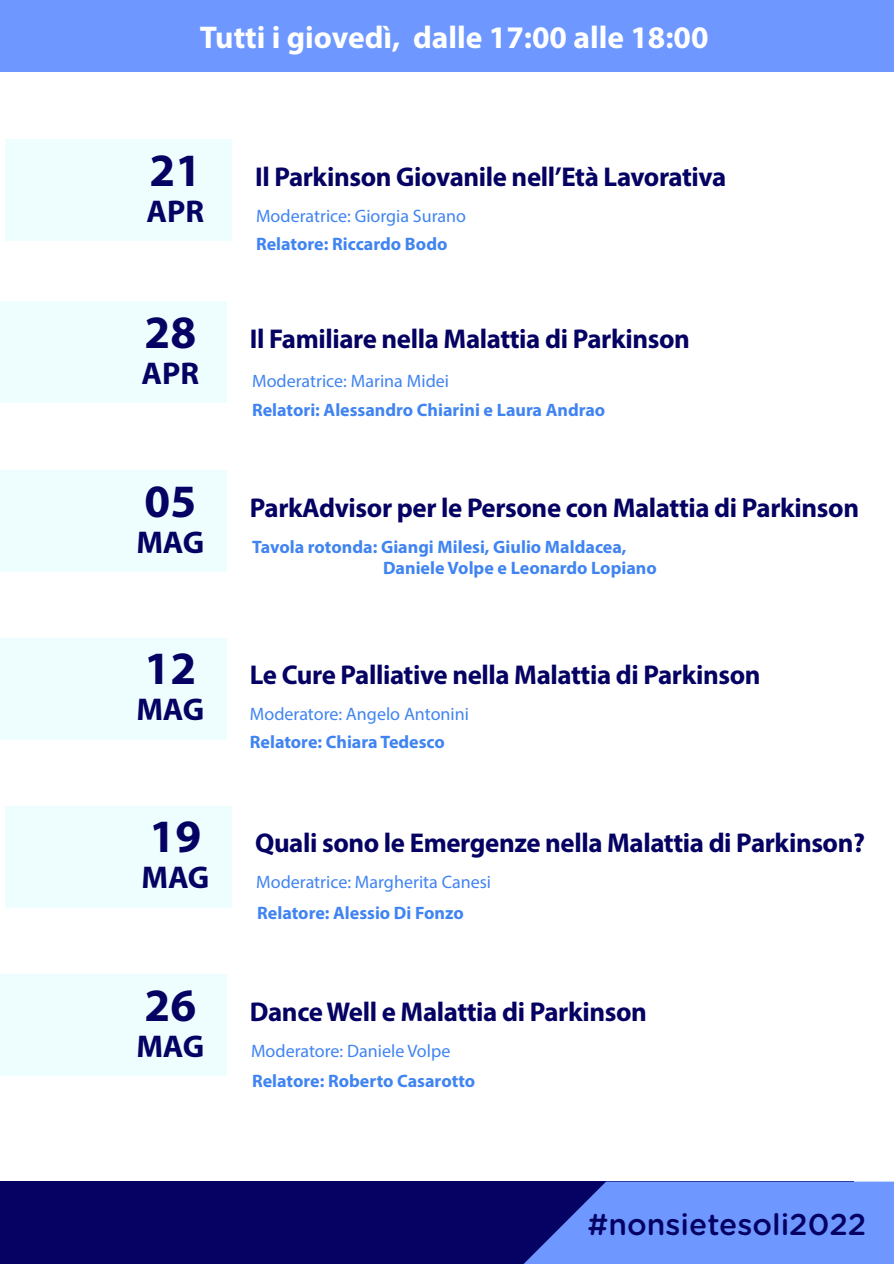
<style>
.page{position:relative;width:894px;height:1264px;background:#fff}
.page>*{position:absolute;margin:0;border:0;box-sizing:border-box;transform-origin:0 0}
.t1{font:700 46.5px "Myriad Pro";color:#050263}
.t2{font:700 31.5px "Myriad Pro";color:#fff}
.t3{font:700 31.5px "Myriad Pro";letter-spacing:-.005em;color:#050263}
.t4{font:500 30px "Gotham Rounded";color:#050263}
.t5{font:700 27.3px "Myriad Pro";letter-spacing:-.015em;color:#050263}
.t6{font:700 18px/21px "Myriad Pro";color:#4084f2}
.t7{font:18px "Myriad Pro";color:#4084f2}
.s1{font-size:46.5px}
</style>
<div class="page">
<div style="left:0;top:1181px;width:853px;height:82px;background:#050263"></div>
<div style="left:0;top:0;width:893px;height:71px;background:#6e98ff"></div>
<svg style="left:525px;top:1181px;width:368px;height:82px;background:#6186ec"></svg>
<div style="left:5px;top:139px;width:226px;height:102px;background:#eefeff"></div>
<div style="left:0;top:301px;width:226px;height:102px;background:#eefeff"></div>
<div style="left:0;top:470px;width:226px;height:102px;background:#eefeff"></div>
<div style="left:0;top:638px;width:226px;height:101px;background:#eefeff"></div>
<div style="left:5px;top:806px;width:226px;height:102px;background:#eefeff"></div>
<div style="left:0;top:974px;width:226px;height:102px;background:#eefeff"></div>
<p class="t2" style="left:200px;top:17px;width:510px">Tutti i giovedì, dalle 17:00 alle 18:00</p>
<h1 class="t1" style="left:150px;top:140px;width:53px">21</h1>
<p class="t3" style="left:147px;top:190px;width:59px">APR</p>
<p class="t5" style="left:255px;top:159px;width:473px">Il Parkinson Giovanile nell’Età Lavorativa</p>
<p class="t7" style="left:256px;top:204px;width:211px">Moderatrice: Giorgia Surano</p>
<p class="t6" style="left:256px;top:233px;width:193px">Relatore: Riccardo Bodo</p>
<p class="t5" style="left:144px;top:320px;width:546px"><span class="s1">28</span> Il Familiare nella Malattia di Parkinson</p>
<p class="t3" style="left:141px;top:352px;width:59px">APR</p>
<p class="t7" style="left:252px;top:370px;width:198px">Moderatrice: Marina Midei</p>
<h1 class="t1" style="left:144px;top:470px;width:53px">05</h1>
<p class="t3" style="left:136px;top:521px;width:69px">MAG</p>
<h1 class="t1" style="left:144px;top:638px;width:53px">12</h1>
<p class="t3" style="left:136px;top:689px;width:69px">MAG</p>
<h1 class="t1" style="left:150px;top:806px;width:53px">19</h1>
<p class="t3" style="left:141px;top:857px;width:69px">MAG</p>
<h1 class="t1" style="left:144px;top:974px;width:53px">26</h1>
<p class="t3" style="left:136px;top:1025px;width:69px">MAG</p>
<p class="t6" style="left:252px;top:398px;width:354px">Relatori: Alessandro Chiarini e Laura Andrao</p>
<p class="t5" style="left:250px;top:489px;width:610px">ParkAdvisor per le Persone con Malattia di Parkinson</p>
<p class="t6" style="left:383px;top:535px;width:275px;text-indent:-131px">Tavola rotonda: Giangi Milesi, Giulio Maldacea,<br>Daniele Volpe e Leonardo Lopiano</p>
<p class="t5" style="left:250px;top:657px;width:512px">Le Cure Palliative nella Malattia di Parkinson</p>
<p class="t7" style="left:250px;top:703px;width:221px">Moderatore: Angelo Antonini</p>
<p class="t6" style="left:250px;top:731px;width:196px">Relatore: Chiara Tedesco</p>
<p class="t5" style="left:255px;top:825px;width:611px">Quali sono le Emergenze nella Malattia di Parkinson?</p>
<p class="t7" style="left:256px;top:871px;width:236px">Moderatrice: Margherita Canesi</p>
<p class="t6" style="left:257px;top:901px;width:208px">Relatore: Alessio Di Fonzo</p>
<p class="t5" style="left:250px;top:993px;width:398px">Dance Well e Malattia di Parkinson</p>
<p class="t7" style="left:251px;top:1039px;width:201px">Moderatore: Daniele Volpe</p>
<p class="t6" style="left:252px;top:1069px;width:224px">Relatore: Roberto Casarotto</p>
<p class="t4" style="left:587px;top:1203px;width:280px">#nonsietesoli2022</p>
</div>
